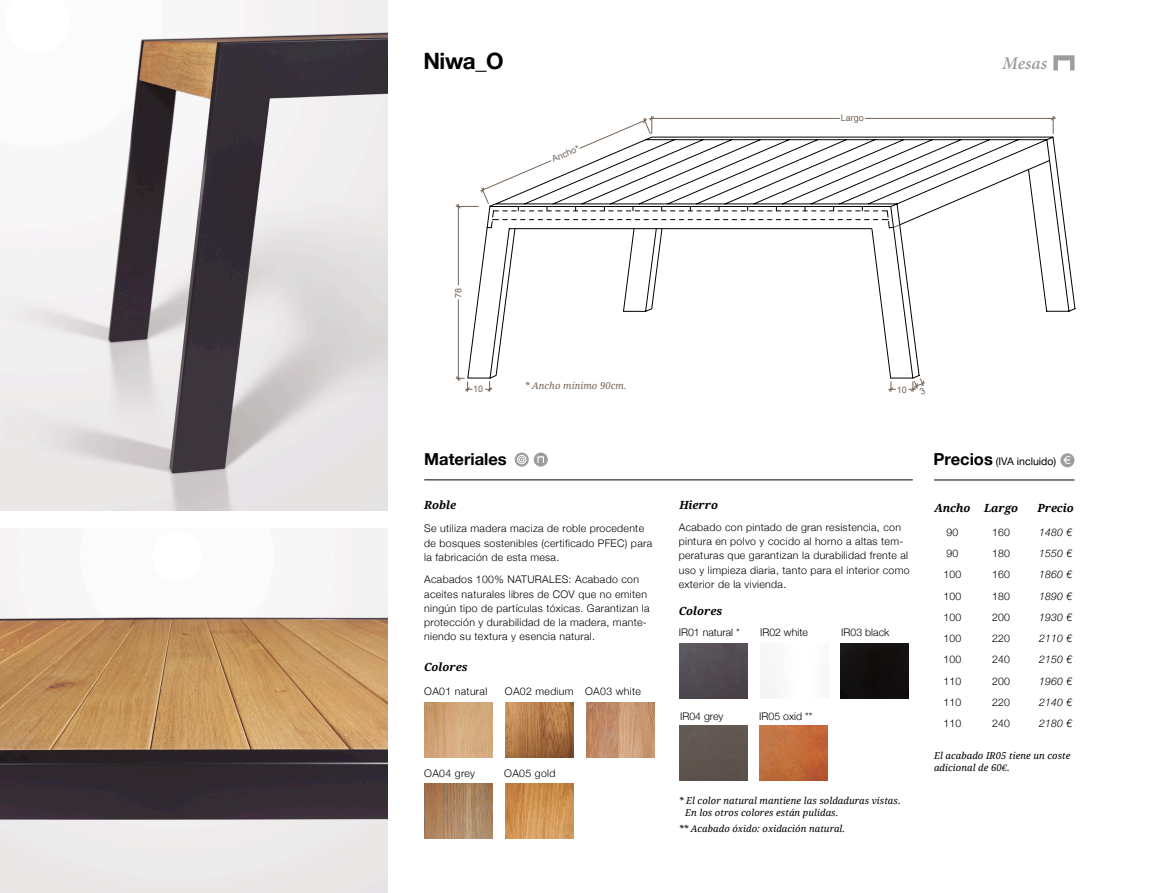
<style>
.page{position:relative;width:1149px;height:893px;background:#fff}
.page>*{position:absolute;margin:0;border:0;box-sizing:border-box;transform-origin:0 0}
.t1{font:700 22.5px "Helvetica Neue";color:#000}
.t2{font:italic 600 18px "Minion Pro";letter-spacing:.005em;color:#9d9d9c}
.t3{font:700 16.5px "Helvetica Neue";color:#000}
.t4{font:italic 700 11.25px "Droid Serif";color:#000}
.t5{font:300 10.5px/14.2px "Helvetica Neue";letter-spacing:.03em;color:#000}
.t6{font:italic 300 10.5px "Helvetica Neue";letter-spacing:.02em;color:#000}
.t7{font:300 10.5px "Helvetica Neue";color:#000}
.t8{font:10.5px "Helvetica Neue";color:#000}
.t9{font:italic 9.45px/12px "Droid Serif";letter-spacing:.01em;color:#000}
.t10{font:italic 9.45px "Droid Serif";letter-spacing:.01em;color:#746559}
.t11{font:9px "Arial";color:#746559}
.s1{font-weight:700;font-size:16.5px}
.s2{font-family:"Charter"}
</style>
<div class="page">
<img style="left:0;top:0;width:387px;height:510px">
<img style="left:0;top:529px;width:387px;height:364px">
<hr style="left:424px;top:479px;width:488px;height:1px;background:#000">
<svg style="left:514px;top:453px;width:14px;height:14px"></svg>
<div style="left:533px;top:453px;width:14px;height:14px;background:#9d9d9c;border-radius:50%"></div>
<svg style="left:537px;top:456px;width:7px;height:7px"></svg>
<div style="left:517px;top:455px;width:9px;height:9px;border:1px solid #fff;border-radius:50%"></div>
<svg style="left:519px;top:457px;width:5px;height:5px"></svg>
<hr style="left:933px;top:480px;width:141px;height:1px;background:#000">
<div style="left:1060px;top:453px;width:14px;height:14px;background:#9d9d9c;border-radius:50%"></div>
<svg style="left:1063px;top:456px;width:7px;height:8px"></svg>
<img style="left:424px;top:703px;width:68px;height:55px">
<img style="left:424px;top:783px;width:68px;height:55px">
<img style="left:505px;top:703px;width:68px;height:55px">
<img style="left:505px;top:783px;width:68px;height:55px">
<img style="left:586px;top:703px;width:68px;height:55px">
<img style="left:679px;top:644px;width:68px;height:55px">
<div style="left:679px;top:726px;width:68px;height:55px;background:#5f554f"></div>
<img style="left:759px;top:726px;width:68px;height:55px">
<div style="left:840px;top:644px;width:68px;height:55px;background:#110f0e"></div>
<svg style="left:925px;top:136px;width:150px;height:176px"></svg>
<hr style="left:865px;top:118px;width:189px;height:1px;background:#746559">
<svg style="left:1050px;top:116px;width:5px;height:17px"></svg>
<svg style="left:1053px;top:55px;width:21px;height:16px"></svg>
<svg style="left:455px;top:116px;width:470px;height:276px"></svg>
<p class="t1" style="left:423px;top:47px;width:82px">Niwa_O</p>
<p class="t11" style="left:550px;top:154px;width:31px;rotate:-23deg">Ancho*</p>
<p class="t11" style="left:840px;top:112px;width:25px">Largo</p>
<p class="t2" style="left:1001px;top:51px;width:46px">Mesas</p>
<p class="t11" style="left:452px;top:298px;width:12px;rotate:-90deg">78</p>
<p class="t11" style="left:473px;top:383px;width:12px">10</p>
<p class="t10" style="left:524px;top:380px;width:104px">* Ancho mínimo 90cm.</p>
<p class="t3" style="left:424px;top:449px;width:84px">Materiales</p>
<p class="t4" style="left:424px;top:499px;width:33px">Roble</p>
<p class="t4" style="left:679px;top:499px;width:40px">Hierro</p>
<p class="t11" style="left:896px;top:383px;width:12px">10</p>
<p class="t5" style="left:424px;top:521px;width:229px">Se utiliza madera maciza de roble procedente de bosques sostenibles (certificado PFEC) para la fabricación de esta mesa.</p>
<p class="t5" style="left:424px;top:572px;width:227px">Acabados 100% NATURALES: Acabado con aceites naturales libres de COV que no emiten ningún tipo de partículas tóxicas. Garantizan la protección y durabilidad de la madera, mante&shy;niendo su textura y esencia natural.</p>
<p class="t4" style="left:424px;top:660px;width:45px">Colores</p>
<p class="t5" style="left:424px;top:684px;width:64px">OA01 natural</p>
<p class="t5" style="left:504px;top:684px;width:70px">OA02 medium</p>
<p class="t5" style="left:585px;top:684px;width:57px">OA03 white</p>
<p class="t5" style="left:424px;top:765px;width:52px">OA04 grey</p>
<p class="t5" style="left:504px;top:765px;width:53px">OA05 gold</p>
<p class="t5" style="left:678px;top:520px;width:232px">Acabado con pintado de gran resistencia, con pintura en polvo y cocido al horno a altas tem&shy;peraturas que garantizan la durabilidad frente al uso y limpieza diaria, tanto para el interior como exterior de la vivienda.</p>
<p class="t4" style="left:678px;top:605px;width:45px">Colores</p>
<p class="t7" style="left:678px;top:626px;width:63px">IR01 natural *</p>
<p class="t7" style="left:759px;top:626px;width:49px">IR02 white</p>
<p class="t7" style="left:841px;top:626px;width:50px">IR03 black</p>
<p class="t7" style="left:680px;top:709px;width:45px">IR04 grey</p>
<p class="t7" style="left:759px;top:709px;width:55px">IR05 oxid **</p>
<p class="t9" style="left:678px;top:795px;width:223px">* El color natural mantiene las soldaduras vistas.</p>
<p class="t9" style="left:685px;top:807px;width:155px">En los otros colores están pulidas.</p>
<p class="t9" style="left:678px;top:823px;width:168px">** Acabado óxido: oxidación natural.</p>
<p class="t8" style="left:933px;top:455px;width:124px"><span class="s1">Precios</span> (IVA incluido)</p>
<p class="t4" style="left:934px;top:501px;width:37px">Ancho</p>
<p class="t4" style="left:983px;top:501px;width:36px">Largo</p>
<p class="t4" style="left:1037px;top:501px;width:37px">Precio</p>
<p class="t5" style="left:946px;top:525px;width:13px">90</p>
<p class="t5" style="left:991px;top:525px;width:19px">160</p>
<p class="t6" style="left:1038px;top:526px;width:35px">1480 €</p>
<p class="t5" style="left:946px;top:546px;width:13px">90</p>
<p class="t5" style="left:991px;top:546px;width:19px">180</p>
<p class="t6" style="left:1038px;top:547px;width:35px">1550 €</p>
<p class="t5" style="left:943px;top:567px;width:19px">100</p>
<p class="t5" style="left:991px;top:567px;width:19px">160</p>
<p class="t6" style="left:1038px;top:568px;width:35px">1860 €</p>
<p class="t5" style="left:943px;top:589px;width:19px">100</p>
<p class="t5" style="left:991px;top:589px;width:19px">180</p>
<p class="t6" style="left:1038px;top:590px;width:35px">1890 €</p>
<p class="t5" style="left:943px;top:610px;width:19px">100</p>
<p class="t5" style="left:991px;top:610px;width:19px">200</p>
<p class="t6" style="left:1038px;top:611px;width:35px">1930 €</p>
<p class="t5" style="left:943px;top:631px;width:19px">100</p>
<p class="t5" style="left:991px;top:631px;width:19px">220</p>
<p class="t6" style="left:1038px;top:632px;width:35px">2110 €</p>
<p class="t5" style="left:943px;top:652px;width:19px">100</p>
<p class="t5" style="left:991px;top:652px;width:19px">240</p>
<p class="t6" style="left:1038px;top:653px;width:35px">2150 €</p>
<p class="t5" style="left:943px;top:674px;width:19px">110</p>
<p class="t5" style="left:991px;top:674px;width:19px">200</p>
<p class="t6" style="left:1038px;top:675px;width:35px">1960 €</p>
<p class="t5" style="left:943px;top:695px;width:19px">110</p>
<p class="t5" style="left:991px;top:695px;width:19px">220</p>
<p class="t6" style="left:1038px;top:696px;width:35px">2140 €</p>
<p class="t5" style="left:943px;top:716px;width:19px">110</p>
<p class="t5" style="left:991px;top:716px;width:19px">240</p>
<p class="t6" style="left:1038px;top:717px;width:35px">2180 €</p>
<p class="t9" style="left:933px;top:749px;width:138px">El acabado IR05 tiene un coste adicional de 60<span class="s2">€</span>.</p>
</div>
